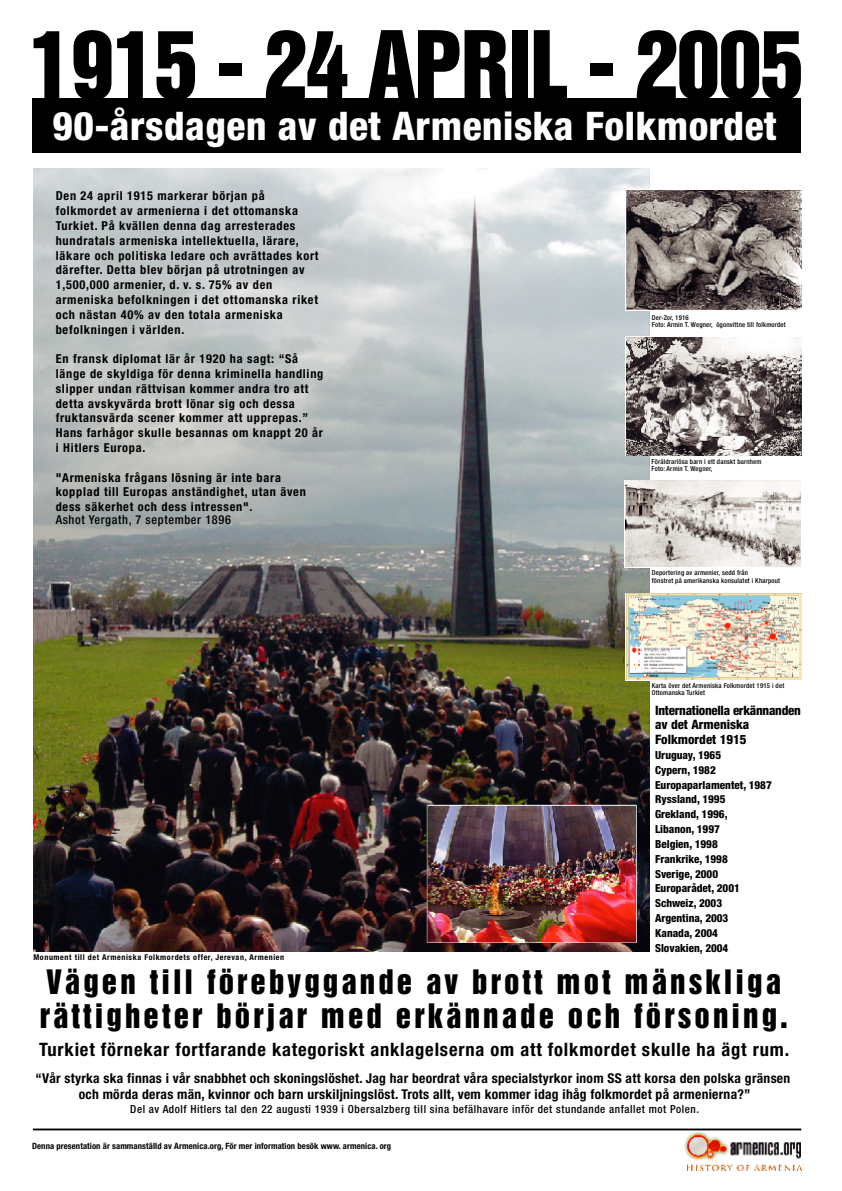
<style>
.page{position:relative;width:842px;height:1191px;background:#fff}
.page>*{position:absolute;margin:0;border:0;box-sizing:border-box;transform-origin:0 0}
.t1{font:86.3px "Helvetica Inserat";letter-spacing:-.015em;color:#000}
.t2{font:800 condensed 39.5px "Helvetica Neue";letter-spacing:.015em;color:#fff}
.t3{font:30.8px/33.9px "Helvetica Inserat";letter-spacing:.1em;color:#000}
.t4{font:700 condensed 18.5px "Helvetica Neue";letter-spacing:.045em;color:#000}
.t5{font:700 condensed 13.6px/15.8px "Helvetica Neue";letter-spacing:.02em;color:#000;text-align:center}
.t6{font:800 condensed 12.9px/14.8px "Helvetica Neue";letter-spacing:-.02em;color:#000}
.t7{font:700 condensed 12.3px/14.8px "Helvetica Neue";letter-spacing:.06em;color:#000}
.t8{font:500 condensed 12.3px "Helvetica Neue";letter-spacing:.05em;color:#000}
.t9{font:800 condensed 11.1px/14.8px "Helvetica Neue";color:#000}
.t10{font:500 condensed 11.1px "Helvetica Neue";letter-spacing:.05em;color:#000}
.t11{font:700 condensed 8.6px "Helvetica Neue";letter-spacing:.01em;color:#000}
.t12{font:700 condensed 8px "Helvetica Neue";letter-spacing:.075em;color:#000}
.t13{font:500 condensed 6.8px/7.4px "Helvetica Neue";letter-spacing:.025em;color:#000}
</style>
<div class="page">
<div style="left:32px;top:99px;width:769px;height:54px;background:#000"></div>
<img style="left:33px;top:168px;width:616px;height:784px">
<img style="left:676px;top:1130px;width:126px;height:41px">
<img style="left:625px;top:593px;width:176px;height:87px">
<img style="left:624px;top:480px;width:176px;height:87px">
<img style="left:625px;top:336px;width:176px;height:119px">
<img style="left:625px;top:190px;width:176px;height:120px">
<hr style="left:33px;top:1128px;width:768px;height:2px;background:#000">
<h1 class="t1" style="left:29px;top:14px;width:776px">1915 - 24 APRIL - 2005</h1>
<h2 class="t2" style="left:53px;top:101px;width:725px">90-årsdagen av det Armeniska Folkmordet</h2>
<p class="t7" style="left:56px;top:188px;width:264px">Den 24 april 1915 markerar början på folkmordet av armenierna i det ottomanska Turkiet. På kvällen denna dag arresterades hundratals armeniska intellektuella, lärare, läkare och politiska ledare och avrättades kort därefter. Detta blev början på utrotningen av 1,500,000 armenier, d. v. s. 75% av den armeniska befolkningen i det ottomanska riket och nästan 40% av den totala armeniska befolkningen i världen.</p>
<p class="t7" style="left:56px;top:351px;width:269px">En fransk diplomat lär år 1920 ha sagt: “Så länge de skyldiga för denna kriminella handling slipper undan rättvisan kommer andra tro att detta avskyvärda brott lönar sig och dessa fruktansvärda scener kommer att upprepas.” Hans farhågor skulle besannas om knappt 20 år i Hitlers Europa.</p>
<p class="t7" style="left:56px;top:470px;width:252px">"Armeniska frågans lösning är inte bara kopplad till Europas anständighet, utan även dess säkerhet och dess intressen".</p>
<p class="t8" style="left:56px;top:512px;width:177px">Ashot Yergath, 7 september 1896</p>
<p class="t12" style="left:33px;top:952px;width:252px">Monument till det Armeniska Folkmordets offer, Jerevan, Armenien</p>
<p class="t13" style="left:652px;top:313px;width:135px">Der-Zor, 1916<br>Foto: Armin T. Wegner, ögonvittne till folkmordet</p>
<p class="t13" style="left:651px;top:458px;width:112px;line-height:6.8px">Föräldrarlösa barn i ett danskt barnhem<br>Foto: Armin T. Wegner,</p>
<p class="t13" style="left:652px;top:569px;width:130px">Deportering av armenier, sedd från<br>fönstret på amerikanska konsulatet i Kharpout</p>
<p class="t13" style="left:652px;top:682px;width:134px">Karta över det Armeniska Folkmordet 1915 i det<br>Ottomanska Turkiet</p>
<p class="t6" style="left:655px;top:702px;width:147px">Internationella erkännanden av det Armeniska<br>Folkmordet 1915</p>
<p class="t9" style="left:655px;top:747px;width:118px">Uruguay, 1965<br>Cypern, 1982<br>Europaparlamentet, 1987<br>Ryssland, 1995<br>Grekland, 1996,<br>Libanon, 1997<br>Belgien, 1998<br>Frankrike, 1998<br>Sverige, 2000<br>Europarådet, 2001<br>Schweiz, 2003<br>Argentina, 2003<br>Kanada, 2004<br>Slovakien, 2004</p>
<h3 class="t3" style="left:40px;top:965px;width:750px">Vägen till förebyggande av brott mot mänskliga rättigheter börjar med erkännade och försoning.</h3>
<h3 class="t4" style="left:39px;top:1038px;width:751px">Turkiet förnekar fortfarande kategoriskt anklagelserna om att folkmordet skulle ha ägt rum.</h3>
<p class="t5" style="left:36px;top:1070px;width:756px">“Vår styrka ska finnas i vår snabbhet och skoningslöshet. Jag har beordrat våra specialstyrkor inom SS att korsa den polska gränsen och mörda deras män, kvinnor och barn urskiljningslöst. Trots allt, vem kommer idag ihåg folkmordet på armenierna?”</p>
<p class="t10" style="left:130px;top:1102px;width:570px">Del av Adolf Hitlers tal den 22 augusti 1939 i Obersalzberg till sina befälhavare inför det stundande anfallet mot Polen.</p>
<p class="t11" style="left:32px;top:1141px;width:360px">Denna presentation är sammanställd av Armenica.org, För mer information besök www. armenica. org</p>
</div>
